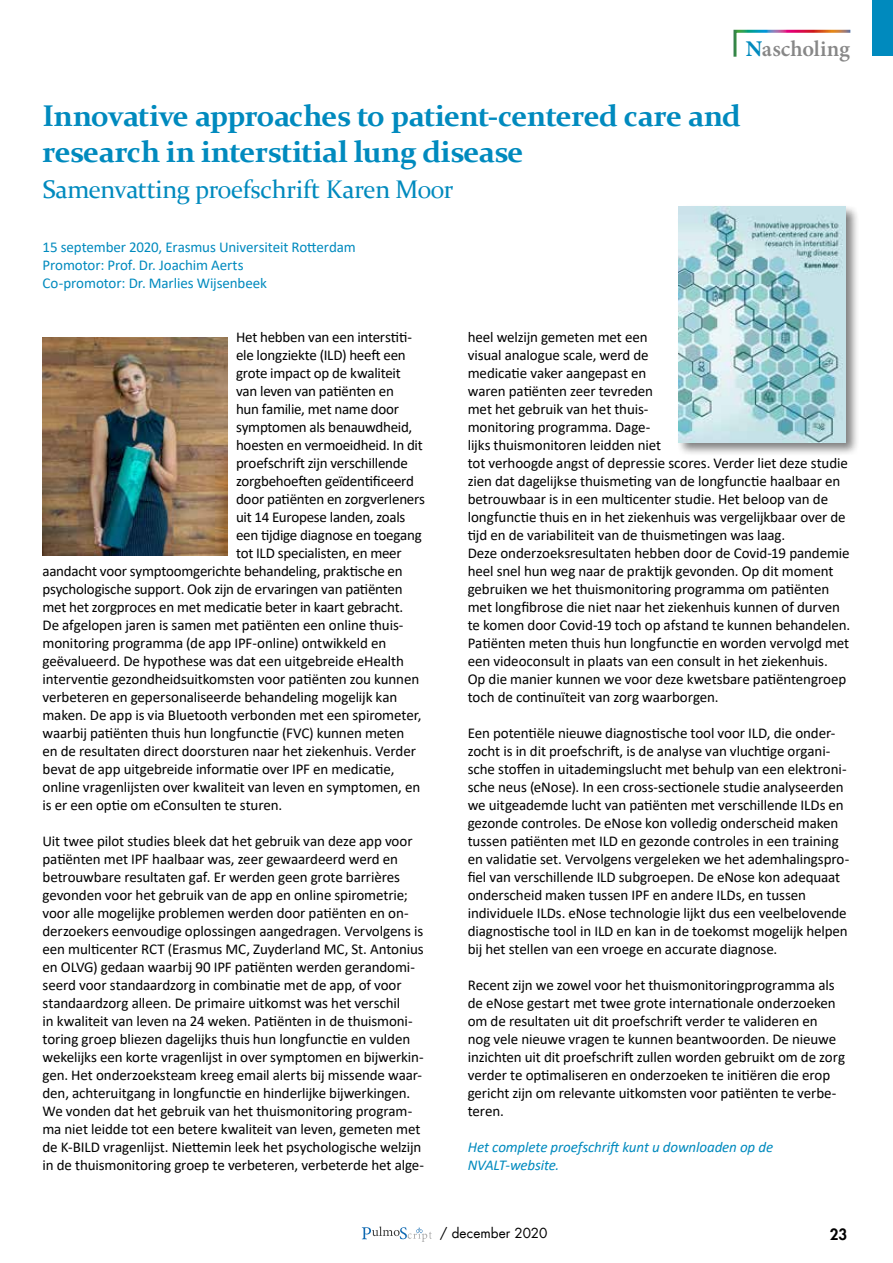
<style>
.page{position:relative;width:893px;height:1263px;background:#fff}
.page>*{position:absolute;margin:0;border:0;box-sizing:border-box;transform-origin:0 0}
.t1{font:700 30px/36px "Constantia";letter-spacing:-.02em;color:#008abe}
.t2{font:25.5px "Constantia";letter-spacing:-.015em;color:#008abe}
.t3{font:600 22.5px "Minion Pro";color:#878787}
.t4{font:15px/18px "Calibri";letter-spacing:-.01em;color:#000}
.t5{font:15px/18px "Calibri";letter-spacing:-.01em;color:#008abe}
.t6{font:italic 15px/18px "Calibri";letter-spacing:-.01em;color:#008abe}
.t7{font:800 15px "Futura LT";color:#000}
.t8{font:13.5px "Futura LT";letter-spacing:.005em;color:#000}
.s1{font-weight:700;color:#008abe}
</style>
<div class="page">
<svg style="left:362px;top:1226px;width:70px;height:16px"></svg>
<svg style="left:733px;top:29px;width:118px;height:28px"></svg>
<div style="left:873px;top:0;width:20px;height:55px;background:#008abe"></div>
<div style="left:676px;top:204px;width:184px;height:252px;background:#000;opacity:.5"></div>
<img style="left:679px;top:206px;width:166px;height:236px">
<img style="left:42px;top:337px;width:185px;height:219px">
<h3 class="t3" style="left:746px;top:33px;width:106px"><span class="s1">N</span>ascholing</h3>
<h1 class="t1" style="left:43px;top:96px;width:700px">Innovative approaches to patient-centered care and research in interstitial lung disease</h1>
<h2 class="t2" style="left:43px;top:172px;width:413px">Samenvatting proefschrift Karen Moor</h2>
<p class="t5" style="left:43px;top:238px;width:315px">15 september 2020, Erasmus Universiteit Rotterdam<br>Promotor: Prof. Dr. Joachim Aerts<br>Co-promotor: Dr. Marlies Wijsenbeek</p>
<p class="t4" style="left:236px;top:328px;width:177px">Het hebben van een interstiti-</p>
<p class="t4" style="left:236px;top:346px;width:171px">ële longziekte (ILD) heeft een</p>
<p class="t4" style="left:236px;top:364px;width:166px">grote impact op de kwaliteit</p>
<p class="t4" style="left:236px;top:382px;width:159px">van leven van patiënten en</p>
<p class="t4" style="left:236px;top:400px;width:165px">hun familie, met name door</p>
<p class="t4" style="left:236px;top:418px;width:178px">symptomen als benauwdheid,</p>
<p class="t4" style="left:236px;top:436px;width:188px">hoesten en vermoeidheid. In dit</p>
<p class="t4" style="left:236px;top:454px;width:173px">proefschrift zijn verschillende</p>
<p class="t4" style="left:236px;top:472px;width:180px">zorgbehoeften geïdentificeerd</p>
<p class="t4" style="left:236px;top:490px;width:191px">door patiënten en zorgverleners</p>
<p class="t4" style="left:236px;top:508px;width:171px">uit 14 Europese landen, zoals</p>
<p class="t4" style="left:236px;top:526px;width:187px">een tijdige diagnose en toegang</p>
<p class="t4" style="left:236px;top:544px;width:167px">tot ILD specialisten, en meer</p>
<p class="t4" style="left:43px;top:562px;width:362px">aandacht voor symptoomgerichte behandeling, praktische en</p>
<p class="t4" style="left:43px;top:580px;width:362px">psychologische support. Ook zijn de ervaringen van patiënten</p>
<p class="t4" style="left:43px;top:598px;width:362px">met het zorgproces en met medicatie beter in kaart gebracht.</p>
<p class="t4" style="left:43px;top:616px;width:362px">De afgelopen jaren is samen met patiënten een online thuis-</p>
<p class="t4" style="left:43px;top:634px;width:345px">monitoring programma (de app IPF-online) ontwikkeld en</p>
<p class="t4" style="left:43px;top:652px;width:363px">geëvalueerd. De hypothese was dat een uitgebreide eHealth</p>
<p class="t4" style="left:43px;top:670px;width:378px">interventie gezondheidsuitkomsten voor patiënten zou kunnen</p>
<p class="t4" style="left:43px;top:688px;width:356px">verbeteren en gepersonaliseerde behandeling mogelijk kan</p>
<p class="t4" style="left:43px;top:706px;width:381px">maken. De app is via Bluetooth verbonden met een spirometer,</p>
<p class="t4" style="left:43px;top:724px;width:363px">waarbij patiënten thuis hun longfunctie (FVC) kunnen meten</p>
<p class="t4" style="left:43px;top:742px;width:375px">en de resultaten direct doorsturen naar het ziekenhuis. Verder</p>
<p class="t4" style="left:43px;top:760px;width:353px">bevat de app uitgebreide informatie over IPF en medicatie,</p>
<p class="t4" style="left:43px;top:778px;width:379px">online vragenlijsten over kwaliteit van leven en symptomen, en</p>
<p class="t4" style="left:43px;top:796px;width:241px">is er een optie om eConsulten te sturen.</p>
<p class="t4" style="left:43px;top:832px;width:383px">Uit twee pilot studies bleek dat het gebruik van deze app voor patiënten met IPF haalbaar was, zeer gewaardeerd werd en betrouwbare resultaten gaf. Er werden geen grote barrières gevonden voor het gebruik van de app en online spirometrie; voor alle mogelijke problemen werden door patiënten en on&shy;derzoekers eenvoudige oplossingen aangedragen. Vervolgens is een multicenter RCT (Erasmus MC, Zuyderland MC, St. Antonius en OLVG) gedaan waarbij 90 IPF patiënten werden gerandomi&shy;seerd voor standaardzorg in combinatie met de app, of voor standaardzorg alleen. De primaire uitkomst was het verschil<br>in kwaliteit van leven na 24 weken. Patiënten in de thuismoni&shy;toring groep bliezen dagelijks thuis hun longfunctie en vulden wekelijks een korte vragenlijst in over symptomen en bijwerkin&shy;gen. Het onderzoeksteam kreeg email alerts bij missende waar&shy;den, achteruitgang in longfunctie en hinderlijke bijwerkingen.<br>We vonden dat het gebruik van het thuismonitoring program&shy;ma niet leidde tot een betere kwaliteit van leven, gemeten met de K-BILD vragenlijst. Niettemin leek het psychologische welzijn in de thuismonitoring groep te verbeteren, verbeterde het alge-</p>
<p class="t4" style="left:468px;top:328px;width:384px">heel welzijn gemeten met een<br>visual analogue scale, werd de<br>medicatie vaker aangepast en<br>waren patiënten zeer tevreden<br>met het gebruik van het thuis-<br>monitoring programma. Dage-<br>lijks thuismonitoren leidden niet<br>tot verhoogde angst of depressie scores. Verder liet deze studie zien dat dagelijkse thuismeting van de longfunctie haalbaar en betrouwbaar is in een multicenter studie. Het beloop van de longfunctie thuis en in het ziekenhuis was vergelijkbaar over de tijd en de variabiliteit van de thuismetingen was laag.<br>Deze onderzoeksresultaten hebben door de Covid-19 pandemie heel snel hun weg naar de praktijk gevonden. Op dit moment gebruiken we het thuismonitoring programma om patiënten met longfibrose die niet naar het ziekenhuis kunnen of durven te komen door Covid-19 toch op afstand te kunnen behandelen.<br>Patiënten meten thuis hun longfunctie en worden vervolgd met een videoconsult in plaats van een consult in het ziekenhuis.<br>Op die manier kunnen we voor deze kwetsbare patiëntengroep toch de continuïteit van zorg waarborgen.</p>
<p class="t4" style="left:468px;top:724px;width:383px">Een potentiële nieuwe diagnostische tool voor ILD, die onder&shy;zocht is in dit proefschrift, is de analyse van vluchtige organi&shy;sche stoffen in uitademingslucht met behulp van een elektroni&shy;sche neus (eNose). In een cross-sectionele studie analyseerden we uitgeademde lucht van patiënten met verschillende ILDs en gezonde controles. De eNose kon volledig onderscheid maken tussen patiënten met ILD en gezonde controles in een training en validatie set. Vervolgens vergeleken we het ademhalingspro&shy;fiel van verschillende ILD subgroepen. De eNose kon adequaat onderscheid maken tussen IPF en andere ILDs, en tussen individuele ILDs. eNose technologie lijkt dus een veelbelovende diagnostische tool in ILD en kan in de toekomst mogelijk helpen bij het stellen van een vroege en accurate diagnose.</p>
<p class="t4" style="left:468px;top:976px;width:379px">Recent zijn we zowel voor het thuismonitoringprogramma als de eNose gestart met twee grote internationale onderzoeken om de resultaten uit dit proefschrift verder te valideren en<br>nog vele nieuwe vragen te kunnen beantwoorden. De nieuwe inzichten uit dit proefschrift zullen worden gebruikt om de zorg verder te optimaliseren en onderzoeken te initiëren die erop gericht zijn om relevante uitkomsten voor patiënten te verbe&shy;teren.</p>
<p class="t6" style="left:468px;top:1137px;width:307px">Het complete proefschrift kunt u downloaden op de<br>NVALT-website.</p>
<p class="t8" style="left:440px;top:1225px;width:109px">/ december 2020</p>
<p class="t7" style="left:830px;top:1224px;width:19px">23</p>
</div>
